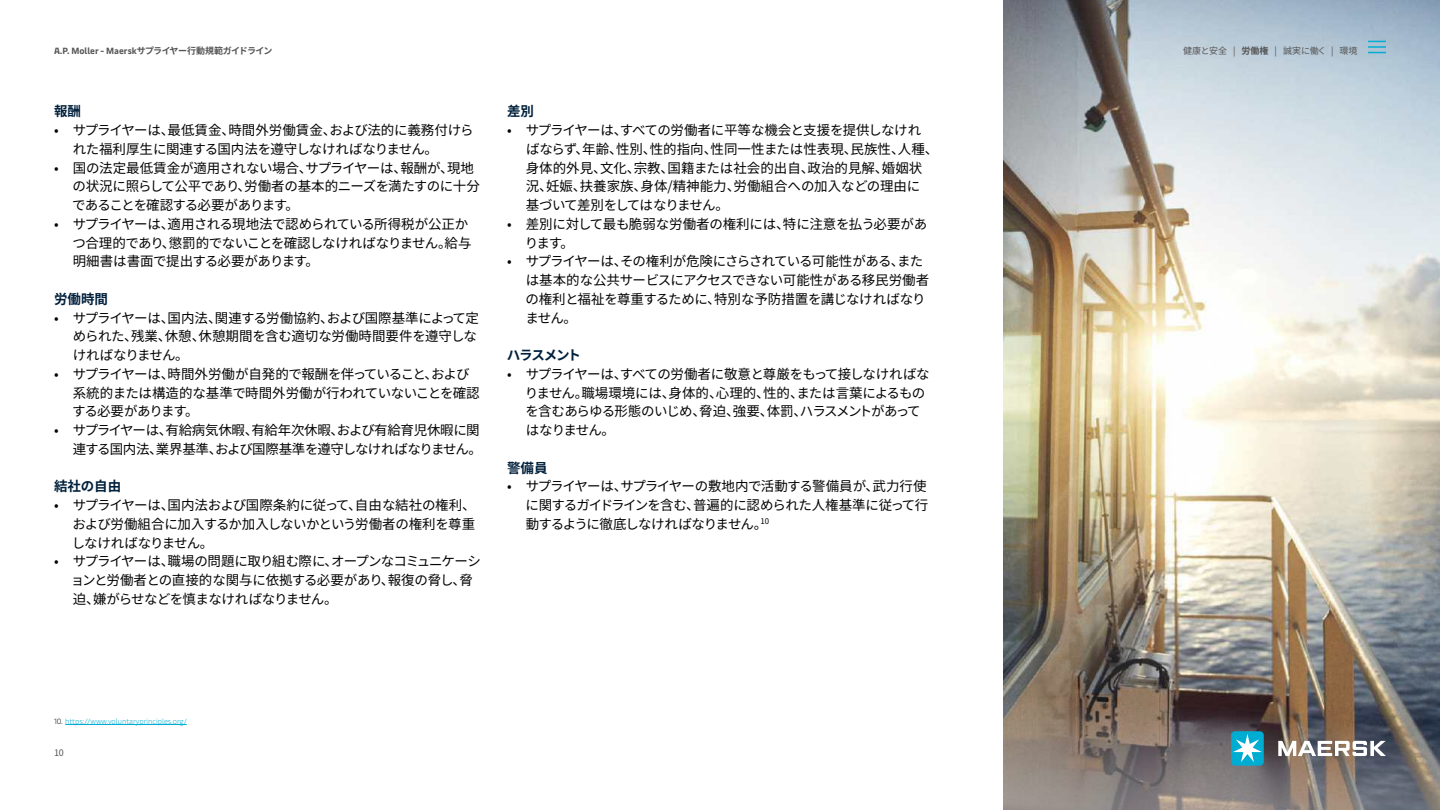
<style>
.page{position:relative;width:1440px;height:810px;background:#fff}
.page>*{position:absolute;margin:0;border:0;box-sizing:border-box;transform-origin:0 0}
.t1{font:13.5px/18.8px "Noto Sans CJ Kjp";letter-spacing:-.025em;color:#030304}
.t2{font:13.5px/18.8px "Noto Sans CJ Kjp";letter-spacing:-.055em;color:#030304}
.t3{font:13.5px/18.8px "Noto Sans CJ Kjp";color:#030304}
.t4{font:700 13.5px "Noto Sans CJ Kjp";color:#00203c}
.t5{font:700 9px "Maersk Text";color:#545454}
.t6{font:9px "Noto Sans CJ Kjp";letter-spacing:-.005em;color:#545454}
.t7{font:300 7.5px "Maersk Text";color:#00add2}
.s1{font-family:"Noto Sans CJ Kjp"}
.s2{color:#030304}
.s3{font-weight:700}
</style>
<div class="page">
<img style="left:1003px;top:0;width:437px;height:641px">
<img style="left:1003px;top:641px;width:437px;height:169px">
<hr style="left:65px;top:724px;width:122px;height:1px;background:#00add2">
<svg style="left:1368px;top:41px;width:18px;height:12px"></svg>
<svg style="left:1278px;top:741px;width:108px;height:15px"></svg>
<div style="left:1231px;top:731px;width:33px;height:35px;background:#00add2;border-radius:4px"></div>
<svg style="left:1233px;top:734px;width:29px;height:28px"></svg>
<p class="t5" style="left:54px;top:43px;width:220px">A.P. Moller - Maersk<span class="s1">サプライヤー行動規範ガイドライン</span></p>
<p class="t4" style="left:54px;top:104px;width:28px">報酬</p>
<p class="t1" style="left:73px;top:121px;width:402px;text-indent:-19px">• サプライヤーは、最低賃金、時間外労働賃金、および法的に義務付けられた福利厚生に関連する国内法を遵守しなければなりません。</p>
<p class="t1" style="left:72px;top:158px;width:409px;text-indent:-18px">• 国の法定最低賃金が適用されない場合、サプライヤーは、報酬が、現地の状況に照らして公平であり、労働者の基本的ニーズを満たすのに十分であることを確認する必要があります。</p>
<p class="t1" style="left:72px;top:215px;width:401px;text-indent:-18px">• サプライヤーは、適用される現地法で認められている所得税が公正かつ合理的であり、懲罰的でないことを確認しなければなりません。給与明細書は書面で提出する必要があります。</p>
<p class="t4" style="left:54px;top:291px;width:55px">労働時間</p>
<p class="t1" style="left:73px;top:308px;width:408px;text-indent:-19px">• サプライヤーは、国内法、関連する労働協約、および国際基準によって定められた、残業、休憩、休憩期間を含む適切な労働時間要件を遵守しなければなりません。</p>
<p class="t1" style="left:72px;top:365px;width:409px;text-indent:-18px">• サプライヤーは、時間外労働が自発的で報酬を伴っていること、および系統的または構造的な基準で時間外労働が行われていないことを確認する必要があります。</p>
<p class="t1" style="left:54px;top:421px;width:429px;text-align:right">• サプライヤーは、有給病気休暇、有給年次休暇、および有給育児休暇に関連する国内法、業界基準、および国際基準を遵守しなければなりません。</p>
<p class="t4" style="left:54px;top:479px;width:69px">結社の自由</p>
<p class="t1" style="left:72px;top:496px;width:405px;text-align:justify;text-indent:-18px">• サプライヤーは、国内法および国際条約に従って、自由な結社の権利、および労働組合に加入するか加入しないかという労働者の権利を尊重しなければなりません。</p>
<p class="t1" style="left:71px;top:552px;width:411px;text-indent:-17px">• サプライヤーは、職場の問題に取り組む際に、オープンなコミュニケーションと労働者との直接的な関与に依拠する必要があり、報復の脅し、脅迫、嫌がらせなどを慎まなければなりません。</p>
<p class="t4" style="left:507px;top:104px;width:28px">差別</p>
<p class="t3" style="left:526px;top:121px;width:414px;text-indent:-19px">• サプライヤーは、すべての労働者に平等な機会と支援を提供しなけれ<br>ばならず、年齢、性別、性的指向、性同一性または性表現、民族性、人種、身体的外見、文化、宗教、国籍または社会的出自、政治的見解、婚姻状況、妊娠、扶養家族、身体/精神能力、労働組合への加入などの理由に<br>基づいて差別をしてはなりません。</p>
<p class="t1" style="left:525px;top:215px;width:404px;text-indent:-18px">• 差別に対して最も脆弱な労働者の権利には、特に注意を払う必要があります。</p>
<p class="t1" style="left:525px;top:252px;width:405px;text-indent:-18px">• サプライヤーは、その権利が危険にさらされている可能性がある、または基本的な公共サービスにアクセスできない可能性がある移民労働者の権利と福祉を尊重するために、特別な予防措置を講じなければなりません。</p>
<p class="t4" style="left:507px;top:348px;width:76px">ハラスメント</p>
<p class="t2" style="left:525px;top:365px;width:406px;text-indent:-18px">• サプライヤーは、すべての労働者に敬意と尊厳をもって接しなければなりません。職場環境には、身体的、心理的、性的、または言葉によるものを含むあらゆる形態のいじめ、脅迫、強要、体罰、ハラスメントがあってはなりません。</p>
<p class="t4" style="left:507px;top:460px;width:42px">警備員</p>
<p class="t2" style="left:526px;top:477px;width:404px;text-indent:-19px">• サプライヤーは、サプライヤーの敷地内で活動する警備員が、武力行使に関するガイドラインを含む、普遍的に認められた人権基準に従って行動するように徹底しなければなりません。<sup>10</sup></p>
<p class="t7" style="left:54px;top:715px;width:134px"><span class="s2">10.</span> https://www.voluntaryprinciples.org/</p>
<p class="t6" style="left:54px;top:748px;width:11px">10</p>
<p class="t6" style="left:1183px;top:45px;width:176px">健康と安全 | <span class="s3">労働権</span> | 誠実に働く | 環境</p>
</div>
